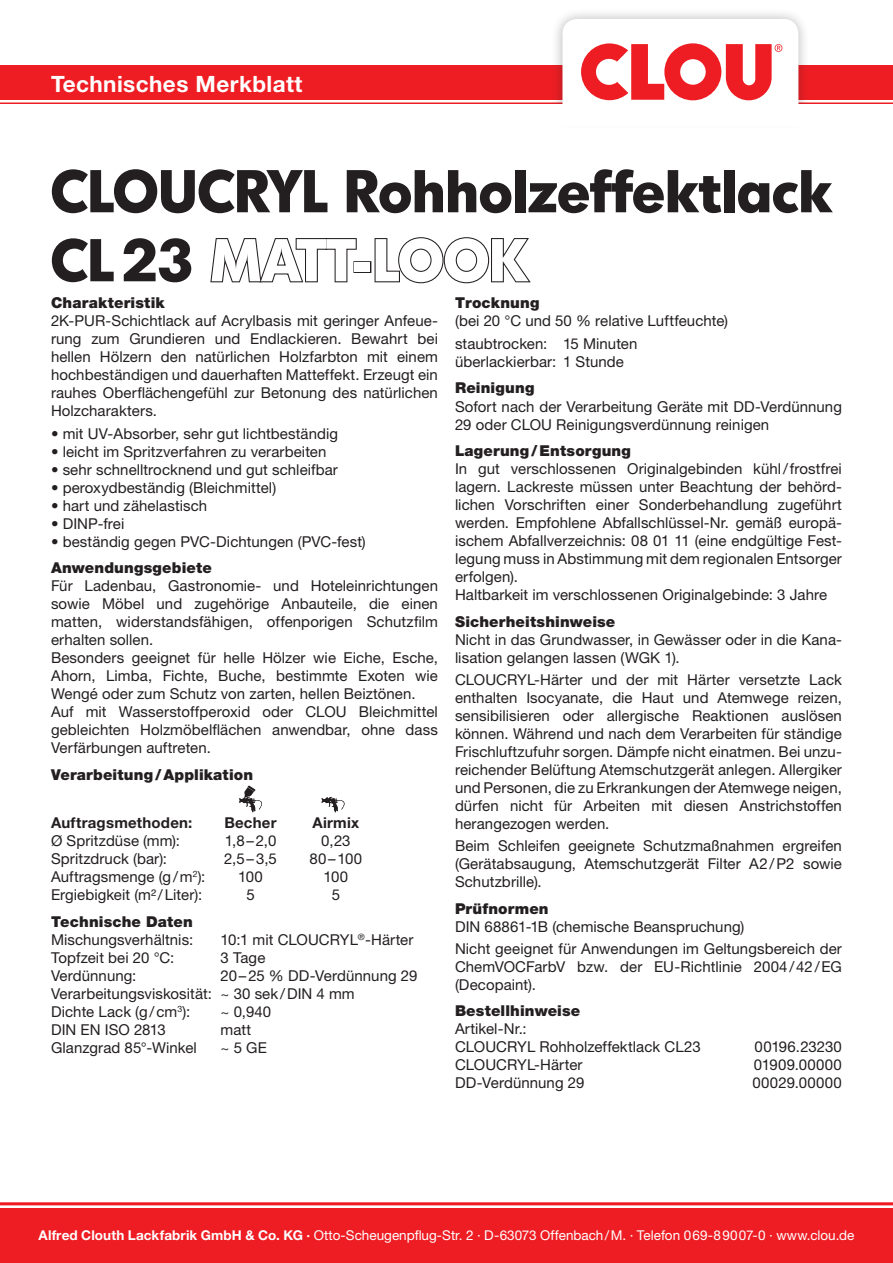
<style>
.page{position:relative;width:893px;height:1263px;background:#fff}
.page>*{position:absolute;margin:0;border:0;box-sizing:border-box;transform-origin:0 0}
.t1{font:700 58.5px/69px "Montreal";color:#231f20}
.t2{font:700 22.5px "Helvetica Neue LT Std";letter-spacing:.02em;color:#fff}
.Regular_10{font:15px/18px "Helvetica Neue LT Std";letter-spacing:.005em;color:#231f20;text-align:justify}
.Regular_10__2{font:15px "Helvetica Neue LT Std";letter-spacing:.005em;color:#231f20}
.Fett_10pt__2{font:900 15px "Helvetica Neue LT Std";letter-spacing:.01em;color:#231f20}
.Default{font:15px/18px "Helvetica Neue LT Std";letter-spacing:.005em;color:#231f20;text-align:justify}
.Regular_10-2{font:700 15px "Helvetica Neue LT Std";letter-spacing:.015em;color:#231f20}
.Regular_10-3{font:15px "Helvetica Neue LT Std";letter-spacing:.025em;color:#231f20}
.t3{font:13.5px "Helvetica Neue LT Std";color:#fff}
.s1{color:#fff}
.s2{font-weight:700}
</style>
<div class="page">
<svg style="left:210px;top:238px;width:147px;height:45px"></svg>
<div style="left:353px;top:261px;width:18px;height:12px;border:2px solid #231f20"></div>
<svg style="left:374px;top:237px;width:157px;height:47px"></svg>
<svg style="left:239px;top:785px;width:23px;height:27px"></svg>
<svg style="left:321px;top:797px;width:24px;height:15px"></svg>
<div style="left:0;top:1208px;width:893px;height:55px;background:#ee1d23"></div>
<hr style="left:0;top:1202px;width:893px;height:3px;background:#ee1d23">
<div style="left:0;top:66px;width:893px;height:34px;background:#ee1d23"></div>
<hr style="left:0;top:102px;width:893px;height:3px;background:#ee1d23">
<div style="left:551px;top:7px;width:259px;height:122px;background:#231f20;opacity:.33"></div>
<div style="left:0;top:105px;width:893px;height:21px;background:#fff"></div>
<svg style="left:562px;top:19px;width:236px;height:86px"></svg>
<p class="t2" style="left:51px;top:70px;width:253px">Technisches Merkblatt</p>
<p class="t1" style="left:50px;top:154px;width:782px">CLOUCRYL Rohholzeffektlack<br>CL23 <span class="s1">MATT-LOOK</span></p>
<p class="Fett_10pt__2" style="left:51px;top:294px;width:115px">Charakteristik</p>
<p class="Regular_10" style="left:51px;top:312px;width:388px">2K-PUR-Schichtlack auf Acrylbasis mit geringer Anfeue&shy;rung zum Grundieren und Endlackieren. Bewahrt bei hellen Hölzern den natürlichen Holzfarbton mit einem hochbeständigen und dauerhaften Matteffekt. Erzeugt ein rauhes Oberflächengefühl zur Betonung des natürlichen Holzcharakters.</p>
<p class="Regular_10__2" style="left:51px;top:424px;width:289px">• mit UV-Absorber, sehr gut lichtbeständig</p>
<p class="Regular_10__2" style="left:51px;top:442px;width:277px">• leicht im Spritzverfahren zu verarbeiten</p>
<p class="Regular_10__2" style="left:51px;top:460px;width:288px">• sehr schnelltrocknend und gut schleifbar</p>
<p class="Regular_10__2" style="left:51px;top:478px;width:227px">• peroxydbeständig (Bleichmittel)</p>
<p class="Regular_10__2" style="left:51px;top:496px;width:158px">• hart und zähelastisch</p>
<p class="Regular_10__2" style="left:51px;top:514px;width:75px">• DINP-frei</p>
<p class="Regular_10__2" style="left:51px;top:532px;width:316px">• beständig gegen PVC-Dichtungen (PVC-fest)</p>
<p class="Fett_10pt__2" style="left:51px;top:559px;width:162px">Anwendungsgebiete</p>
<p class="Regular_10" style="left:51px;top:577px;width:388px">Für Ladenbau, Gastronomie- und Hoteleinrichtungen sowie Möbel und zugehörige Anbauteile, die einen matten, widerstandsfähigen, offenporigen Schutzfilm erhalten sollen.</p>
<p class="Regular_10" style="left:51px;top:649px;width:388px">Besonders geeignet für helle Hölzer wie Eiche, Esche, Ahorn, Limba, Fichte, Buche, bestimmte Exoten wie Wengé oder zum Schutz von zarten, hellen Beiztönen.</p>
<p class="Regular_10" style="left:51px;top:703px;width:388px">Auf mit Wasserstoffperoxid oder CLOU Bleichmittel gebleichten Holzmöbelflächen anwendbar, ohne dass Verfärbungen auftreten.</p>
<p class="Fett_10pt__2" style="left:51px;top:765px;width:204px">Verarbeitung/Applikation</p>
<p class="Regular_10-2" style="left:51px;top:814px;width:143px">Auftragsmethoden:</p>
<p class="Regular_10-2" style="left:224px;top:814px;width:54px">Becher</p>
<p class="Regular_10-2" style="left:313px;top:814px;width:48px">Airmix</p>
<p class="Regular_10" style="left:51px;top:832px;width:131px">Ø Spritzdüse (mm):</p>
<p class="Regular_10" style="left:225px;top:832px;width:53px">1,8–2,0</p>
<p class="Regular_10" style="left:321px;top:832px;width:31px">0,23</p>
<p class="Regular_10" style="left:51px;top:850px;width:118px">Spritzdruck (bar):</p>
<p class="Regular_10" style="left:224px;top:850px;width:54px">2,5–3,5</p>
<p class="Regular_10" style="left:310px;top:850px;width:54px">80–100</p>
<p class="Regular_10" style="left:51px;top:868px;width:156px">Auftragsmenge (g/m<sup>2</sup>):</p>
<p class="Regular_10" style="left:238px;top:868px;width:26px">100</p>
<p class="Regular_10" style="left:324px;top:868px;width:26px">100</p>
<p class="Regular_10" style="left:51px;top:886px;width:153px">Ergiebigkeit (m²/Liter):</p>
<p class="Regular_10" style="left:246px;top:886px;width:10px">5</p>
<p class="Regular_10" style="left:332px;top:886px;width:10px">5</p>
<p class="Fett_10pt__2" style="left:51px;top:913px;width:143px">Technische Daten</p>
<p class="Regular_10" style="left:51px;top:930px;width:144px">Mischungsverhältnis:</p>
<p class="Regular_10" style="left:221px;top:930px;width:194px">10:1 mit CLOUCRYL<sup>®</sup>-Härter</p>
<p class="Regular_10" style="left:51px;top:948px;width:125px">Topfzeit bei 20 °C:</p>
<p class="Regular_10" style="left:221px;top:948px;width:46px">3 Tage</p>
<p class="Regular_10" style="left:51px;top:966px;width:87px">Verdünnung:</p>
<p class="Regular_10" style="left:221px;top:966px;width:198px">20–25 % DD-Verdünnung 29</p>
<p class="Regular_10" style="left:51px;top:984px;width:305px">Verarbeitungsviskosität: ~ 30 sek/DIN 4 mm</p>
<p class="Regular_10" style="left:51px;top:1002px;width:141px">Dichte Lack (g/cm<sup>3</sup>):</p>
<p class="Regular_10" style="left:221px;top:1002px;width:52px">~ 0,940</p>
<p class="Regular_10" style="left:51px;top:1020px;width:116px">DIN EN ISO 2813</p>
<p class="Regular_10" style="left:221px;top:1020px;width:32px">matt</p>
<p class="Regular_10" style="left:51px;top:1038px;width:147px">Glanzgrad 85°-Winkel</p>
<p class="Regular_10" style="left:221px;top:1038px;width:48px">~ 5 GE</p>
<p class="Fett_10pt__2" style="left:455px;top:294px;width:86px">Trocknung</p>
<p class="Regular_10" style="left:455px;top:312px;width:275px">(bei 20 °C und 50 % relative Luftfeuchte)</p>
<p class="Regular_10__2" style="left:455px;top:334px;width:184px">staubtrocken: 15 Minuten</p>
<p class="Regular_10" style="left:455px;top:352px;width:170px">überlackierbar: 1 Stunde</p>
<p class="Fett_10pt__2" style="left:455px;top:379px;width:81px">Reinigung</p>
<p class="Regular_10" style="left:455px;top:397px;width:388px">Sofort nach der Verarbeitung Geräte mit DD-Verdünnung<br>29 oder CLOU Reinigungsverdünnung reinigen</p>
<p class="Fett_10pt__2" style="left:455px;top:442px;width:177px">Lagerung/Entsorgung</p>
<p class="Regular_10" style="left:455px;top:460px;width:388px">In gut verschlossenen Originalgebinden kühl/frostfrei lagern. Lackreste müssen unter Beachtung der behörd&shy;lichen Vorschriften einer Sonderbehandlung zugeführt werden. Empfohlene Abfallschlüssel-Nr. gemäß europä&shy;ischem Abfallverzeichnis: 08 01 11 (eine endgültige Fest&shy;legung muss in Abstimmung mit dem regionalen Entsorger erfolgen).</p>
<p class="Regular_10" style="left:455px;top:586px;width:374px">Haltbarkeit im verschlossenen Originalgebinde: 3 Jahre</p>
<p class="Fett_10pt__2" style="left:455px;top:612px;width:162px">Sicherheitshinweise</p>
<p class="Regular_10" style="left:455px;top:630px;width:388px">Nicht in das Grundwasser, in Gewässer oder in die Kana&shy;lisation gelangen lassen (WGK 1).</p>
<p class="Regular_10" style="left:455px;top:670px;width:388px">CLOUCRYL-Härter und der mit Härter versetzte Lack enthalten Isocyanate, die Haut und Atemwege reizen, sensibilisieren oder allergische Reaktionen auslösen können. Während und nach dem Verarbeiten für ständige Frischluftzufuhr sorgen. Dämpfe nicht einatmen. Bei unzu&shy;reichender Belüftung Atemschutzgerät anlegen. Allergiker und Personen, die zu Erkrankungen der Atemwege neigen, dürfen nicht für Arbeiten mit diesen Anstrichstoffen herangezogen werden.</p>
<p class="Regular_10" style="left:455px;top:837px;width:388px">Beim Schleifen geeignete Schutzmaßnahmen ergreifen (Gerätabsaugung, Atemschutzgerät Filter A2/P2 sowie Schutzbrille).</p>
<p class="Fett_10pt__2" style="left:455px;top:899px;width:95px">Prüfnormen</p>
<p class="Regular_10" style="left:455px;top:917px;width:291px">DIN 68861-1B (chemische Beanspruchung)</p>
<p class="Default" style="left:455px;top:939px;width:388px">Nicht geeignet für Anwendungen im Geltungsbereich der ChemVOCFarbV bzw. der EU-Richtlinie 2004/42/EG (Decopaint).</p>
<p class="Fett_10pt__2" style="left:455px;top:1002px;width:127px">Bestellhinweise</p>
<p class="Regular_10" style="left:455px;top:1020px;width:73px">Artikel-Nr.:</p>
<p class="Regular_10" style="left:455px;top:1038px;width:247px">CLOUCRYL Rohholzeffektlack CL23</p>
<p class="Regular_10" style="left:755px;top:1038px;width:89px">00196.23230</p>
<p class="Regular_10" style="left:455px;top:1056px;width:129px">CLOUCRYL-Härter</p>
<p class="Regular_10" style="left:754px;top:1056px;width:90px">01909.00000</p>
<p class="Regular_10" style="left:455px;top:1074px;width:131px">DD-Verdünnung 29</p>
<p class="Regular_10-3" style="left:753px;top:1074px;width:91px">00029.00000</p>
<p class="t3" style="left:39px;top:1227px;width:817px"><span class="s2">Alfred Clouth Lackfabrik GmbH &amp; Co. KG ·</span> Otto-Scheugenpflug-Str. 2 · D-63073 Offenbach/M. · Telefon 069-89007-0 · www.clou.de</p>
</div>
